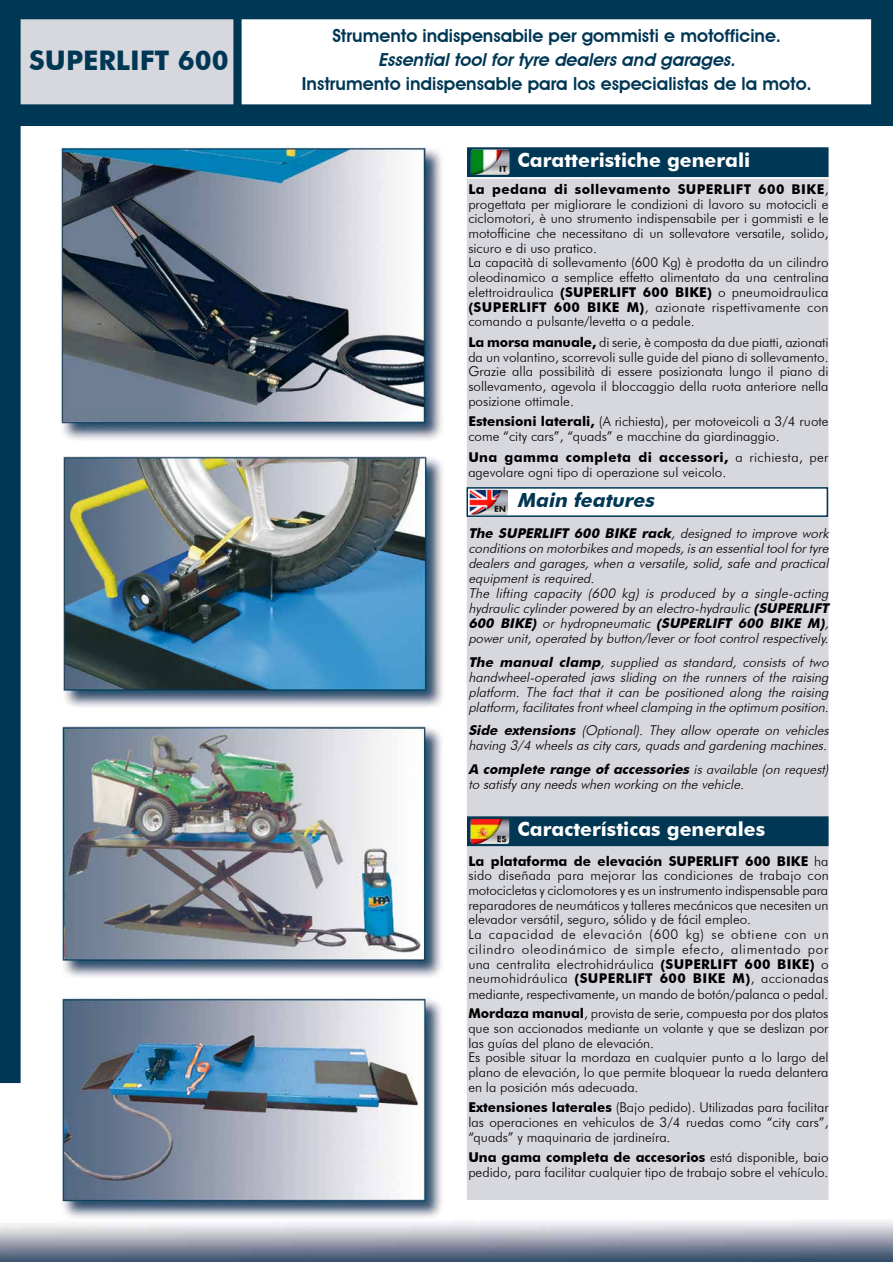
<style>
.page{position:relative;width:893px;height:1262px;background:#fff}
.page>*{position:absolute;margin:0;border:0;box-sizing:border-box;transform-origin:0 0}
.t1{font:700 27px "Futura BT";color:#003754}
.t2{font:700 19.5px "Futura BT";color:#fff}
.t3{font:italic 700 19.5px "Futura BT";color:#003754}
.t4{font:600 18px "Avant Garde IT Cby BT";color:#003754}
.t5{font:italic 600 18px "Avant Garde IT Cby BT";color:#003754}
.Pa9{font:300 13.5px/14.7px "Futura BT";color:#000;text-align:justify}
.Pa8{font:italic 300 13.5px/15px "Futura BT";color:#000;text-align:justify}
.Pa8-2{font:300 13.5px/15.8px "Futura BT";color:#000}
.s1{font-weight:700}
</style>
<div class="page">
<div style="left:0;top:0;width:893px;height:1083px;background:#003754"></div>
<div style="left:21px;top:126px;width:872px;height:969px;background:#fff"></div>
<div style="left:21px;top:19px;width:212px;height:85px;background:#d7d7de;border:2px solid #d7d7de"></div>
<div style="left:241px;top:19px;width:630px;height:85px;background:#fff;border:2px solid #fff"></div>
<img style="left:61px;top:147px;width:381px;height:293px">
<img style="left:61px;top:997px;width:384px;height:221px">
<img style="left:63px;top:726px;width:379px;height:251px">
<img style="left:0;top:1220px;width:892px;height:42px">
<img style="left:64px;top:456px;width:379px;height:251px">
<div style="left:467px;top:179px;width:361px;height:1021px;background:#d7d7de"></div>
<div style="left:467px;top:147px;width:361px;height:30px;background:#003754;border:2px solid #003754"></div>
<div style="left:466px;top:487px;width:362px;height:30px;background:#fff;border:2px solid #003754"></div>
<div style="left:467px;top:816px;width:361px;height:30px;background:#003754;border:2px solid #003754"></div>
<img style="left:470px;top:818px;width:39px;height:26px">
<img style="left:471px;top:149px;width:38px;height:26px">
<img style="left:469px;top:489px;width:39px;height:26px">
<p class="t1" style="left:29px;top:44px;width:201px">SUPERLIFT 600</p>
<p class="t4" style="left:332px;top:25px;width:450px">Strumento indispensabile per gommisti e motofficine.</p>
<p class="t5" style="left:378px;top:49px;width:363px">Essentialtoolfortyre dealersand garages.</p>
<p class="t4" style="left:302px;top:73px;width:511px">Instrumento indispensable para los especialistas de la moto.</p>
<p class="t2" style="left:517px;top:148px;width:234px">Caratteristiche generali</p>
<p class="Pa9" style="left:468px;top:182px;width:362px"><span class="s1">La pedana di sollevamento SUPERLIFT 600 BIKE</span>, progettata per migliorare le condizioni di lavoro su motocicli e ciclomotori, è uno strumento indispensabile per i gommisti e le motofficine che necessitano di un sollevatore versatile, solido, sicuro e di uso pratico.</p>
<p class="Pa9" style="left:468px;top:255px;width:362px">La capacità di sollevamento (600 Kg) è prodotta da un cilindro oleodinamico a semplice effetto alimentato da una centralina elettroidraulica <span class="s1">(SUPERLIFT 600 BIKE)</span> o pneumoidraulica <span class="s1">(SUPERLIFT 600 BIKE M)</span>, azionate rispettivamente con comando a pulsante/levetta o a pedale.</p>
<p class="Pa9" style="left:468px;top:335px;width:362px"><span class="s1">La morsa manuale,</span> di serie, è composta da due piatti, azionati da un volantino, scorrevoli sulle guide del piano di sollevamento.</p>
<p class="Pa9" style="left:468px;top:364px;width:362px">Grazie alla possibilità di essere posizionata lungo il piano di sollevamento, agevola il bloccaggio della ruota anteriore nella posizione ottimale.</p>
<p class="Pa9" style="left:468px;top:414px;width:362px"><span class="s1">Estensioni laterali,</span> (A richiesta), per motoveicoli a 3/4 ruote come “city cars”, “quads” e macchine da giardinaggio.</p>
<p class="Pa8-2" style="left:468px;top:449px;width:362px"><span class="s1">Una gamma completa di accessori,</span> a richiesta, per agevolare ogni tipo di operazione sul veicolo.</p>
<p class="t3" style="left:517px;top:488px;width:143px">Main features</p>
<p class="Pa8" style="left:468px;top:526px;width:365px"><span class="s1">The SUPERLIFT 600 BIKE rack</span>, designed to improve work conditionson motorbikesand mopeds,isan essentialtoolfortyre dealers and garages, when a versatile, solid, safe and practical equipmentisrequired.</p>
<p class="Pa8" style="left:468px;top:586px;width:365px">The lifting capacity (600 kg) is produced by a single-acting hydraulic cylinderpowered byan electro-hydraulic <span class="s1">(SUPERLIFT 600 BIKE)</span> or hydropneumatic <span class="s1">(SUPERLIFT 600 BIKE M)</span>, powerunit,operated bybutton/leverorfootcontrolrespectively.</p>
<p class="Pa8" style="left:468px;top:654px;width:365px"><span class="s1">The manual clamp</span>, supplied as standard, consists of two handwheel-operated jaws sliding on the runners of the raising platform. The fact that it can be positioned along the raising platform,facilitatesfrontwheelclamping in the optimum position.</p>
<p class="Pa8" style="left:468px;top:723px;width:365px"><span class="s1">Side extensions</span> (Optional). They allow operate on vehicles having 3/4 wheelsascitycars,quadsand gardening machines.</p>
<p class="Pa8" style="left:468px;top:761px;width:365px"><span class="s1">A complete range of accessories</span> is available (on request) to satisfyanyneedswhen working on the vehicle.</p>
<p class="t2" style="left:517px;top:817px;width:249px">Características generales</p>
<p class="Pa9" style="left:468px;top:853px;width:362px"><span class="s1">La plataforma de elevación SUPERLIFT 600 BIKE</span> ha sido diseñada para mejorar las condiciones de trabajo con motocicletas y ciclomotores y es un instrumento indispensable para reparadores de neumáticos y talleres mecánicos que necesiten un elevador versátil, seguro, sólido y de fácil empleo.</p>
<p class="Pa9" style="left:468px;top:926px;width:362px">La capacidad de elevación (600 kg) se obtiene con un cilindro oleodinámico de simple efecto, alimentado por una centralita electrohidráulica <span class="s1">(SUPERLIFT 600 BIKE)</span> o neumohidráulica <span class="s1">(SUPERLIFT 600 BIKE M)</span>, accionadas mediante, respectivamente, un mando de botón/palanca o pedal.</p>
<p class="Pa9" style="left:468px;top:1006px;width:362px"><span class="s1">Mordaza manual</span>, provista de serie, compuesta por dos platos que son accionados mediante un volante y que se deslizan por las guías del plano de elevación.</p>
<p class="Pa9" style="left:468px;top:1050px;width:362px">Es posible situar la mordaza en cualquier punto a lo largo del plano de elevación, lo que permite bloquear la rueda delantera en la posición más adecuada.</p>
<p class="Pa9" style="left:468px;top:1099px;width:362px"><span class="s1">Extensiones laterales</span> (Bajo pedido). Utilizadas para facilitar las operaciones en vehiculos de 3/4 ruedas como “city cars”, “quads” y maquinaria de jardineíra.</p>
<p class="Pa9" style="left:468px;top:1149px;width:362px"><span class="s1">Una gama completa de accesorios</span> está disponible, baio pedido, para facilitar cualquier tipo de trabajo sobre el vehículo.</p>
</div>
